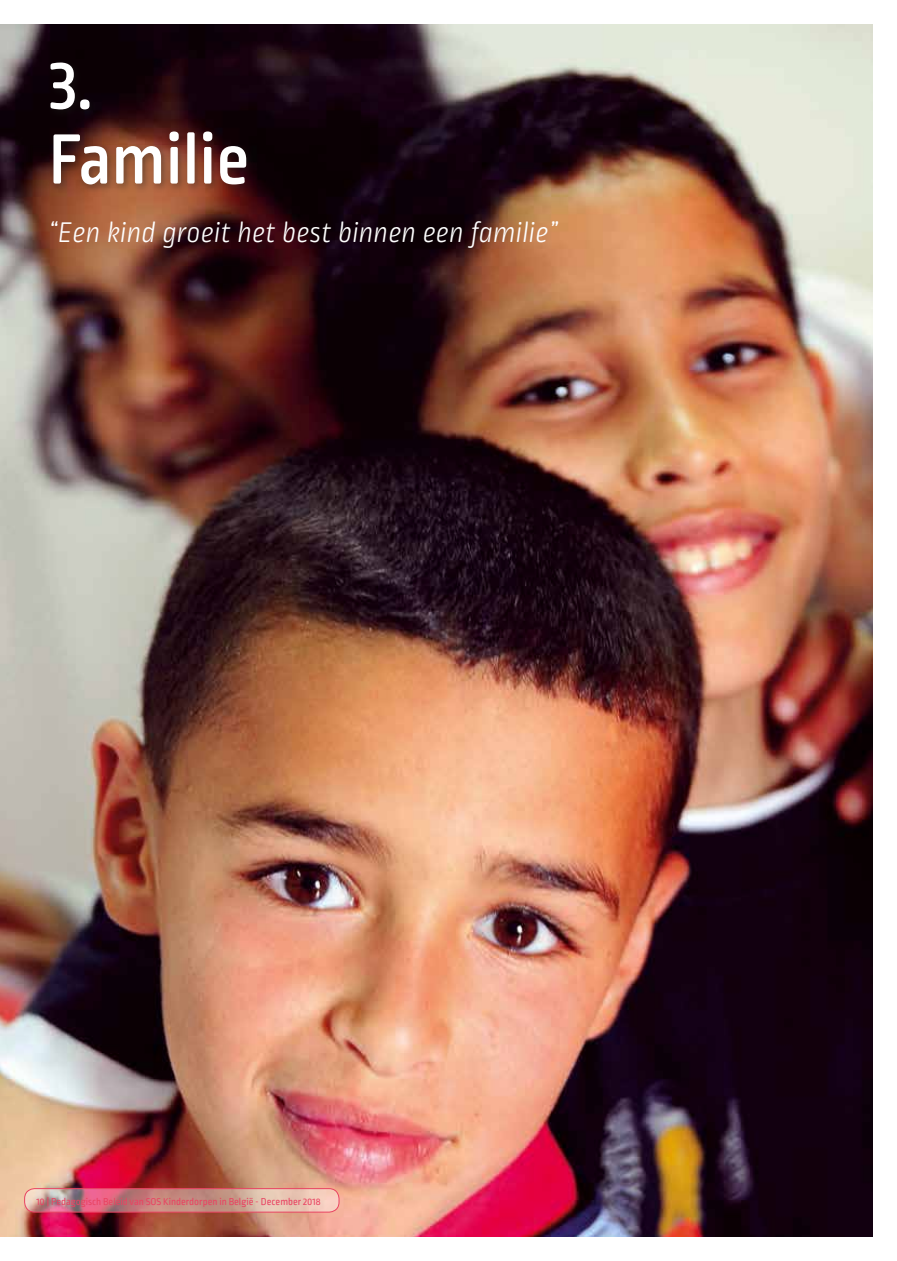
<style>
.page{position:relative;width:897px;height:1261px;background:#fff}
.page>*{position:absolute;margin:0;border:0;box-sizing:border-box;transform-origin:0 0}
.t1{font:500 75px/75px "Ropa Soft Pro";color:#fff}
.t2{font:italic 300 30px "Ropa Soft Pro";color:#fff}
.t3{font:10.5px "Ropa Soft Pro";color:#e94362}
</style>
<div class="page">
<img style="left:0;top:24px;width:873px;height:1212px">
<svg style="left:25px;top:1188px;width:314px;height:23px"></svg>
<div style="left:24px;top:1188px;width:315px;height:24px;border:1px solid #e94362;border-radius:10px"></div>
<div style="left:46px;top:57px;width:211px;height:139px;background:#1d1d1b;opacity:.5"></div>
<h1 class="t1" style="left:48px;top:51px;width:202px">3.<br>Familie</h1>
<h2 class="t2" style="left:48px;top:216px;width:511px">“Een kind groeit het best binnen een familie”</h2>
<p class="t3" style="left:36px;top:1195px;width:286px">10 | Pedagogisch Beleid van SOS Kinderdorpen in België - December 2018</p>
</div>
